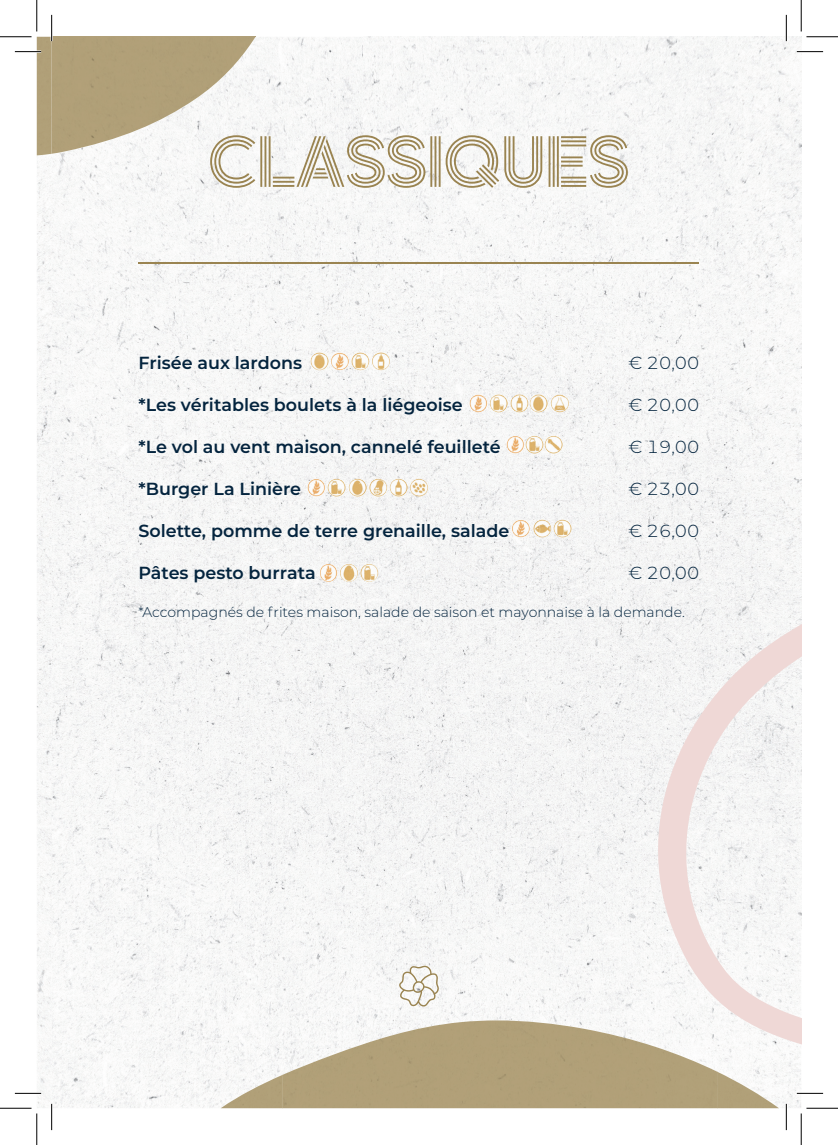
<style>
.page{position:relative;width:838px;height:1145px;background:#fff}
.page>*{position:absolute;margin:0;border:0;box-sizing:border-box;transform-origin:0 0}
.t1{font:63px "Zen Tokyo Zoo";color:#9a8451}
.t2{font:600 17.5px "Montserrat";color:#04243e}
.t3{font:300 17.5px "Montserrat";color:#04243e}
.t4{font:300 14px "Montserrat";color:#04243e}
</style>
<div class="page">
<img style="left:177px;top:37px;width:624px;height:535px">
<img style="left:52px;top:155px;width:125px;height:417px">
<img style="left:52px;top:572px;width:576px;height:358px">
<img style="left:52px;top:930px;width:187px;height:178px">
<img style="left:239px;top:930px;width:389px;height:119px">
<img style="left:741px;top:1063px;width:60px;height:45px">
<img style="left:239px;top:1049px;width:43px;height:26px">
<img style="left:717px;top:1063px;width:17px;height:9px">
<img style="left:140px;top:356px;width:191px;height:13px">
<img style="left:139px;top:398px;width:484px;height:17px">
<img style="left:139px;top:440px;width:366px;height:16px">
<img style="left:140px;top:566px;width:180px;height:17px">
<img style="left:37px;top:155px;width:15px;height:953px">
<img style="left:282px;top:1020px;width:372px;height:88px">
<div style="left:654px;top:1063px;width:63px;height:45px;background:#b1a079"></div>
<img style="left:221px;top:1075px;width:62px;height:33px">
<img style="left:717px;top:1072px;width:62px;height:36px">
<svg style="left:628px;top:545px;width:173px;height:518px;fill:#f4f4f4"></svg>
<img style="left:37px;top:37px;width:218px;height:118px">
<svg style="left:398px;top:966px;width:41px;height:41px"></svg>
<hr style="left:138px;top:262px;width:561px;height:2px;background:#9a8451">
<svg style="left:331px;top:352px;width:9px;height:11px"></svg>
<img style="left:312px;top:352px;width:14px;height:4px">
<svg style="left:310px;top:356px;width:2px;height:9px"></svg>
<img style="left:351px;top:352px;width:18px;height:18px;border-radius:9px">
<img style="left:471px;top:395px;width:14px;height:3px">
<img style="left:469px;top:398px;width:18px;height:14px">
<svg style="left:492px;top:395px;width:13px;height:3px"></svg>
<img style="left:490px;top:398px;width:17px;height:14px">
<svg style="left:319px;top:564px;width:9px;height:13px"></svg>
<img style="left:525px;top:436px;width:18px;height:18px;border-radius:9px">
<img style="left:506px;top:436px;width:18px;height:18px;border-radius:9px">
<img style="left:544px;top:436px;width:18px;height:18px;border-radius:9px">
<img style="left:512px;top:520px;width:17px;height:17px;border-radius:9px">
<img style="left:340px;top:564px;width:18px;height:18px;border-radius:9px">
<img style="left:533px;top:520px;width:18px;height:17px;border-radius:9px">
<img style="left:360px;top:564px;width:18px;height:18px;border-radius:9px">
<img style="left:372px;top:352px;width:18px;height:18px;border-radius:9px">
<svg style="left:532px;top:395px;width:13px;height:3px"></svg>
<img style="left:528px;top:398px;width:19px;height:14px">
<img style="left:512px;top:395px;width:14px;height:3px">
<img style="left:510px;top:398px;width:18px;height:14px">
<svg style="left:553px;top:395px;width:13px;height:3px"></svg>
<img style="left:551px;top:398px;width:17px;height:14px">
<img style="left:553px;top:520px;width:18px;height:17px;border-radius:9px">
<img style="left:307px;top:479px;width:18px;height:18px;border-radius:9px">
<img style="left:327px;top:479px;width:18px;height:18px;border-radius:9px">
<img style="left:349px;top:479px;width:18px;height:18px;border-radius:9px">
<img style="left:369px;top:479px;width:18px;height:18px">
<img style="left:390px;top:479px;width:17px;height:18px;border-radius:9px">
<img style="left:410px;top:479px;width:18px;height:18px;border-radius:9px">
<hr style="left:15px;top:51px;width:26px;height:2px;background:#fff">
<hr style="left:796px;top:51px;width:27px;height:2px;background:#fff">
<hr style="left:15px;top:1092px;width:26px;height:2px;background:#fff">
<hr style="left:796px;top:1092px;width:27px;height:2px;background:#fff">
<hr style="left:51px;top:15px;width:2px;height:26px;background:#fff">
<hr style="left:51px;top:1104px;width:2px;height:26px;background:#fff">
<hr style="left:785px;top:15px;width:2px;height:26px;background:#fff">
<hr style="left:785px;top:1104px;width:2px;height:26px;background:#fff">
<svg style="left:15px;top:51px;width:26px;height:1px"></svg>
<svg style="left:796px;top:51px;width:27px;height:1px"></svg>
<svg style="left:15px;top:1093px;width:26px;height:1px"></svg>
<svg style="left:796px;top:1093px;width:27px;height:1px"></svg>
<svg style="left:51px;top:15px;width:1px;height:26px"></svg>
<svg style="left:51px;top:1104px;width:1px;height:26px"></svg>
<svg style="left:786px;top:15px;width:1px;height:26px"></svg>
<svg style="left:786px;top:1104px;width:1px;height:26px"></svg>
<hr style="left:0;top:36px;width:32px;height:1px;background:#000">
<hr style="left:806px;top:36px;width:31px;height:1px;background:#000">
<hr style="left:0;top:1108px;width:32px;height:1px;background:#000">
<hr style="left:806px;top:1108px;width:31px;height:1px;background:#000">
<hr style="left:36px;top:0;width:1px;height:31px;background:#000">
<hr style="left:36px;top:1113px;width:1px;height:32px;background:#000">
<hr style="left:800px;top:0;width:1px;height:31px;background:#000">
<hr style="left:800px;top:1113px;width:1px;height:32px;background:#000">
<h1 class="t1" style="left:208px;top:119px;width:423px">CLASSIQUES</h1>
<p class="t2" style="left:138px;top:351px;width:165px">Frisée aux lardons</p>
<p class="t3" style="left:628px;top:351px;width:72px">€ 20,00</p>
<p class="t2" style="left:138px;top:393px;width:325px">*Les véritables boulets à la liégeoise</p>
<p class="t3" style="left:628px;top:393px;width:72px">€ 20,00</p>
<p class="t2" style="left:138px;top:435px;width:363px">*Le vol au vent maison, cannelé feuilleté</p>
<p class="t3" style="left:628px;top:435px;width:72px">€ 19,00</p>
<p class="t2" style="left:138px;top:477px;width:164px">*Burger La Linière</p>
<p class="t3" style="left:628px;top:477px;width:72px">€ 23,00</p>
<p class="t2" style="left:138px;top:519px;width:372px">Solette, pomme de terre grenaille, salade</p>
<p class="t3" style="left:628px;top:519px;width:72px">€ 26,00</p>
<p class="t2" style="left:138px;top:561px;width:179px">Pâtes pesto burrata</p>
<p class="t3" style="left:628px;top:561px;width:72px">€ 20,00</p>
<p class="t4" style="left:138px;top:603px;width:547px">*Accompagnés de frites maison, salade de saison et mayonnaise à la demande.</p>
</div>
